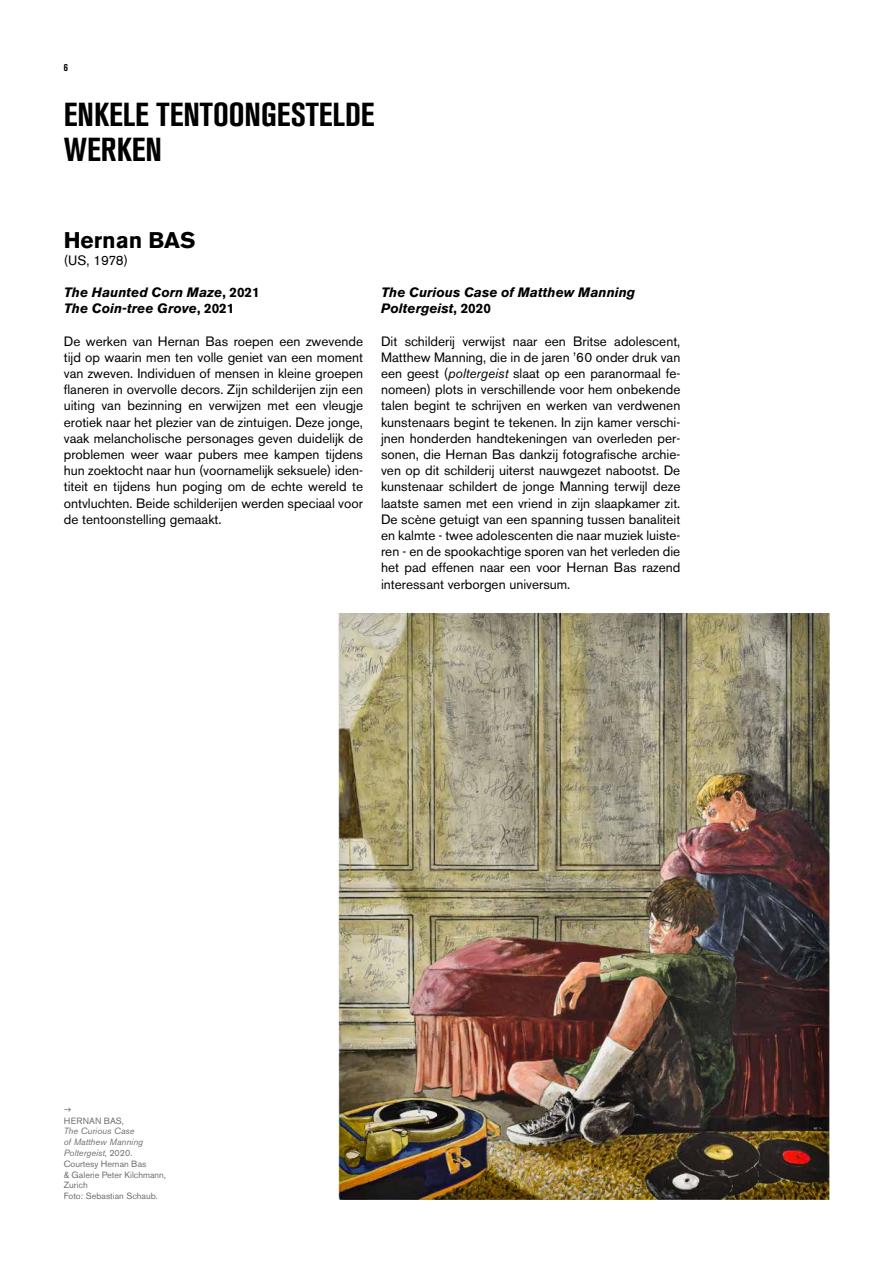
<style>
.page{position:relative;width:893px;height:1263px;background:#fff}
.page>*{position:absolute;margin:0;border:0;box-sizing:border-box;transform-origin:0 0}
.t1{font:700 condensed 33px/35.5px "Akzidenz Grotesk BQ";color:#000}
.t2{font:700 22.5px "Akzidenz Grotesk BE";color:#000}
.t3{font:13.5px/16.2px "Akzidenz Grotesk BE";color:#000;text-align:justify}
.t4{font:italic 700 13.5px/16.2px "Akzidenz Grotesk BE";color:#000}
.t5{font:700 condensed 10.5px "Akzidenz Grotesk BQ";color:#000}
.t6{font:9px/10.8px "Akzidenz Grotesk BE";color:#706f6f}
.s1{font-style:normal}
.s2{font-style:italic}
</style>
<div class="page">
<img style="left:339px;top:613px;width:490px;height:586px">
<p class="t5" style="left:64px;top:62px;width:6px">6</p>
<h1 class="t1" style="left:64px;top:97px;width:312px">ENKELE TENTOONGESTELDE<br>WERKEN</h1>
<h2 class="t2" style="left:64px;top:228px;width:133px">Hernan BAS</h2>
<p class="t3" style="left:64px;top:252px;width:66px">(US, 1978)</p>
<p class="t4" style="left:64px;top:284px;width:198px">The Haunted Corn Maze<span class="s1">, 2021<br></span>The Coin-tree Grove<span class="s1">, 2021</span></p>
<p class="t3" style="left:64px;top:333px;width:301px">De werken van Hernan Bas roepen een zwevende tijd op waarin men ten volle geniet van een moment van zweven. Individuen of mensen in kleine groepen flaneren in overvolle decors. Zijn schilderijen zijn een uiting van bezinning en verwijzen met een vleugje erotiek naar het plezier van de zintuigen. Deze jonge, vaak melancholische personages geven duidelijk de problemen weer waar pubers mee kampen tijdens hun zoektocht naar hun (voornamelijk seksuele) iden&shy;titeit en tijdens hun poging om de echte wereld te ontvluchten. Beide schilderijen werden speciaal voor de tentoonstelling gemaakt.</p>
<p class="t4" style="left:381px;top:284px;width:256px">The Curious Case of Matthew Manning<br>Poltergeist<span class="s1">, 2020</span></p>
<p class="t3" style="left:381px;top:333px;width:301px">Dit schilderij verwijst naar een Britse adolescent, Matthew Manning, die in de jaren ’60 onder druk van een geest (<span class="s2">poltergeist</span> slaat op een paranormaal fe&shy;nomeen) plots in verschillende voor hem onbekende talen begint te schrijven en werken van verdwenen kunstenaars begint te tekenen. In zijn kamer verschi&shy;jnen honderden handtekeningen van overleden per&shy;sonen, die Hernan Bas dankzij fotografische archie&shy;ven op dit schilderij uiterst nauwgezet nabootst. De kunstenaar schildert de jonge Manning terwijl deze laatste samen met een vriend in zijn slaapkamer zit.<br>De scène getuigt van een spanning tussen banaliteit en kalmte - twee adolescenten die naar muziek luiste&shy;ren - en de spookachtige sporen van het verleden die het pad effenen naar een voor Hernan Bas razend interessant verborgen universum.</p>
<p class="t6" style="left:64px;top:1115px;width:62px">HERNAN BAS,</p>
<p class="t6" style="left:64px;top:1126px;width:104px"><span class="s2">The Curious Case<br>of Matthew Manning<br>Poltergeist</span>, 2020.<br>Courtesy Hernan Bas<br>&amp; Galerie Peter Kilchmann,<br>Zurich<br>Foto: Sebastian Schaub.</p>
</div>
